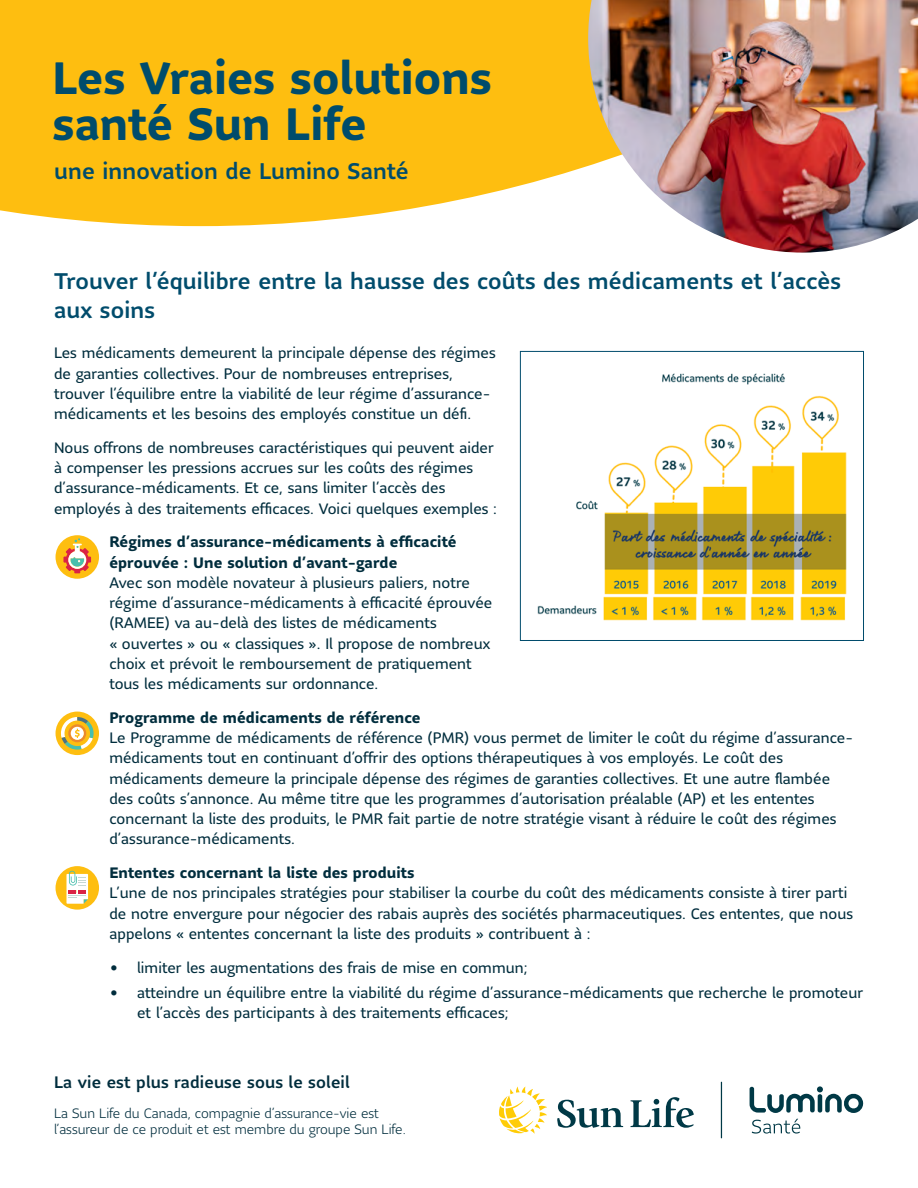
<style>
.page{position:relative;width:918px;height:1188px;background:#fff}
.page>*{position:absolute;margin:0;border:0;box-sizing:border-box;transform-origin:0 0}
.H1_-_Title{font:700 45px/46.5px "Sun Life Sans";color:#004c6c}
.H2_-_Section_Heading{font:500 22.5px/28.5px "Sun Life Sans";letter-spacing:.01em;color:#004c6c}
.H3_-_LBUTS{font:500 16.5px "Sun Life Sans";letter-spacing:.01em;color:#002d3d}
.P_-_Body{font:15px/20.2px "Sun Life Sans";letter-spacing:.005em;color:#002d3d}
.UL_-_bullet_list{font:15px/20.2px "Sun Life Sans";letter-spacing:.005em;color:#002d3d}
.H3_-_LBUTS-2{font:300 13.5px/16.5px "Sun Life Sans";color:#002d3d}
.s1{font-weight:700}
</style>
<div class="page">
<div style="left:0;top:0;width:588px;height:226px;background:#febe10"></div>
<img style="left:588px;top:0;width:330px;height:253px">
<img style="left:537px;top:373px;width:310px;height:248px">
<div style="left:520px;top:351px;width:344px;height:290px;border:1px solid #004c6c"></div>
<div style="left:56px;top:712px;width:43px;height:43px;background:#febe10;border-radius:50%"></div>
<svg style="left:61px;top:717px;width:33px;height:33px"></svg>
<div style="left:56px;top:866px;width:43px;height:44px;background:#febe10;border-radius:50%"></div>
<svg style="left:66px;top:871px;width:22px;height:33px"></svg>
<div style="left:56px;top:535px;width:43px;height:44px;background:#febe10;border-radius:50%"></div>
<svg style="left:63px;top:538px;width:28px;height:35px"></svg>
<svg style="left:557px;top:1100px;width:66px;height:28px"></svg>
<svg style="left:631px;top:1097px;width:63px;height:31px"></svg>
<svg style="left:499px;top:1087px;width:48px;height:47px"></svg>
<hr style="left:721px;top:1082px;width:1px;height:56px;background:#003946">
<svg style="left:750px;top:1086px;width:113px;height:27px"></svg>
<svg style="left:752px;top:1119px;width:48px;height:15px"></svg>
<h1 class="H1_-_Title" style="left:52px;top:54px;width:441px">Les Vraies solutions santé Sun Life</h1>
<h2 class="H2_-_Section_Heading" style="left:54px;top:156px;width:356px">une innovation de Lumino Santé</h2>
<h2 class="H2_-_Section_Heading" style="left:54px;top:267px;width:789px">Trouver l’équilibre entre la hausse des coûts des médicaments et l’accès aux soins</h2>
<p class="P_-_Body" style="left:54px;top:343px;width:443px">Les médicaments demeurent la principale dépense des régimes de garanties collectives. Pour de nombreuses entreprises, trouver l’équilibre entre la viabilité de leur régime d’assurance&shy;médicaments et les besoins des employés constitue un défi.</p>
<p class="P_-_Body" style="left:54px;top:437px;width:445px">Nous offrons de nombreuses caractéristiques qui peuvent aider à compenser les pressions accrues sur les coûts des régimes d’assurance-médicaments. Et ce, sans limiter l’accès des employés à des traitements efficaces. Voici quelques exemples :</p>
<p class="P_-_Body" style="left:109px;top:532px;width:384px"><span class="s1">Régimes d’assurance-médicaments à efficacité éprouvée : Une solution d’avant-garde<br></span>Avec son modèle novateur à plusieurs paliers, notre régime d’assurance-médicaments à efficacité éprouvée (RAMEE) va au-delà des listes de médicaments<br>« ouvertes » ou « classiques ». Il propose de nombreux choix et prévoit le remboursement de pratiquement tous les médicaments sur ordonnance.</p>
<p class="P_-_Body" style="left:109px;top:707px;width:745px"><span class="s1">Programme de médicaments de référence<br></span>Le Programme de médicaments de référence (PMR) vous permet de limiter le coût du régime d’assurance&shy;médicaments tout en continuant d’offrir des options thérapeutiques à vos employés. Le coût des médicaments demeure la principale dépense des régimes de garanties collectives. Et une autre flambée des coûts s’annonce. Au même titre que les programmes d’autorisation préalable (AP) et les ententes concernant la liste des produits, le PMR fait partie de notre stratégie visant à réduire le coût des régimes d’assurance-médicaments.</p>
<p class="P_-_Body" style="left:109px;top:862px;width:745px"><span class="s1">Ententes concernant la liste des produits<br></span>L’une de nos principales stratégies pour stabiliser la courbe du coût des médicaments consiste à tirer parti de notre envergure pour négocier des rabais auprès des sociétés pharmaceutiques. Ces ententes, que nous appelons « ententes concernant la liste des produits » contribuent à :</p>
<p class="UL_-_bullet_list" style="left:110px;top:957px;width:419px">• limiter les augmentations des frais de mise en commun;</p>
<p class="UL_-_bullet_list" style="left:137px;top:982px;width:727px;text-indent:-27px">• atteindre un équilibre entre la viabilité du régime d’assurance-médicaments que recherche le promoteur et l’accès des participants à des traitements efficaces;</p>
<h3 class="H3_-_LBUTS" style="left:54px;top:1070px;width:297px">La vie est plus radieuse sous le soleil</h3>
<h3 class="H3_-_LBUTS-2" style="left:54px;top:1104px;width:353px">La Sun Life du Canada, compagnie d’assurance-vie est l’assureur de ce produit et est membre du groupe Sun Life.</h3>
</div>
